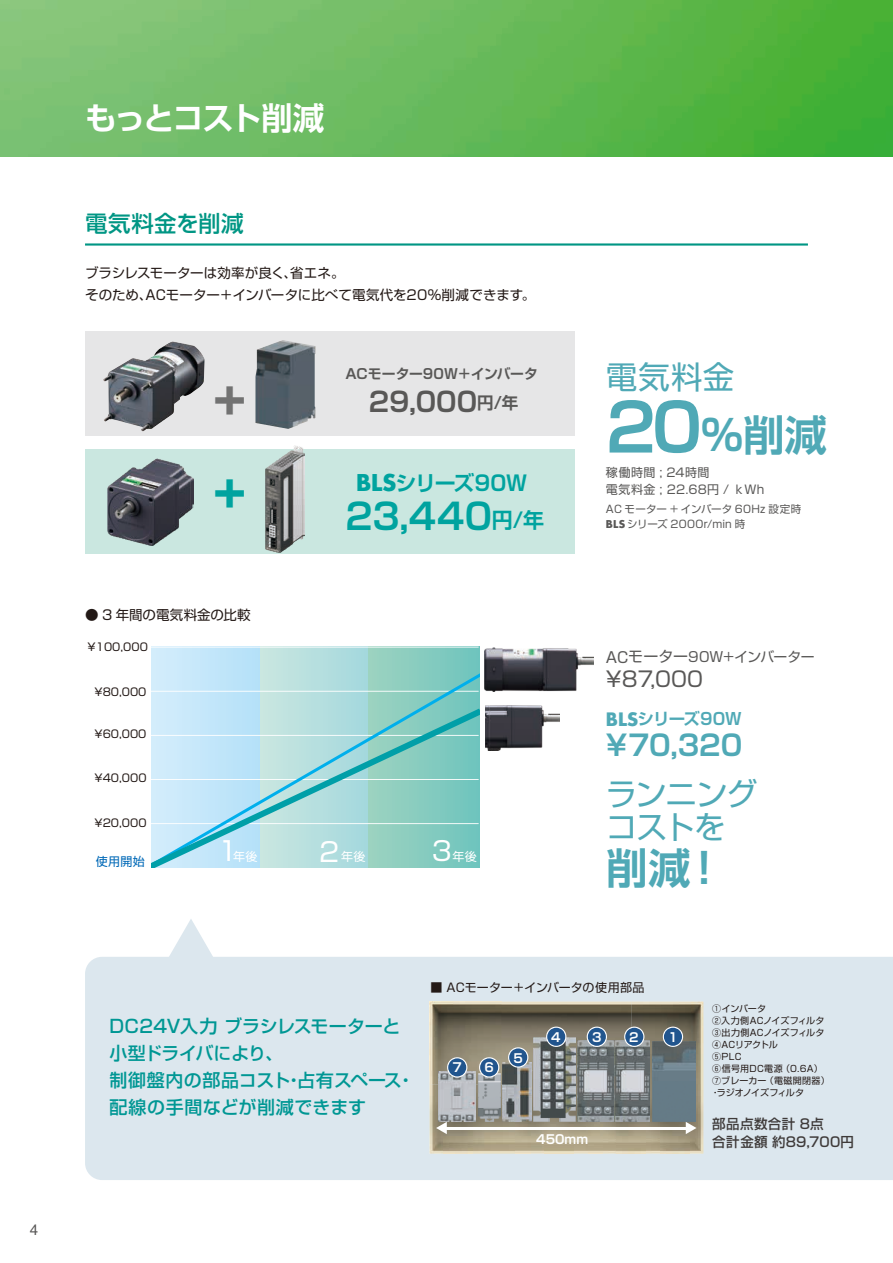
<style>
.page{position:relative;width:893px;height:1263px;background:#fff}
.page>*{position:absolute;margin:0;border:0;box-sizing:border-box;transform-origin:0 0}
.t1{font:700 42px "Shin Go Pr 5 De";color:#50a9b6}
.t2{font:900 42px "Shin Go Pr 5";color:#727272}
.t3{font:900 42px "Shin Go Pr 5";color:#00a39f}
.t4{font:700 36px "Shin Go Pr 5 De";color:#00a39f}
.t5{font:31.5px/33px "Shin Go Pr 5";letter-spacing:-.03em;color:#50a9b6}
.t6{font:700 31.5px "Shin Go Pr 5 De";letter-spacing:-.065em;color:#fff}
.t7{font:700 28.5px "Shin Go Pr 5 De";color:#50a9b6}
.t8{font:700 27px "Shin Go Pr 5 De";color:#595857}
.t9{font:500 22.5px "Shin Go Pr 5";letter-spacing:.01em;color:#009684}
.t10{font:700 21px "Shin Go Pr 5 De";letter-spacing:-.03em;color:#00a39f}
.t11{font:21px "Shin Go Pr 5";color:#595857}
.t12{font:500 18px/27px "Shin Go Pr 5";letter-spacing:.005em;color:#009794}
.t13{font:700 16.5px "Shin Go Pr 5 De";letter-spacing:-.025em;color:#50a9b6}
.t14{font:15px "Helvetica LT Std";color:#595857}
.t15{font:13.8px "Shin Go Pr 5";letter-spacing:-.03em;color:#595857}
.t16{font:700 13.8px "Shin Go Pr 5 De";letter-spacing:-.005em;color:#595857}
.t17{font:13.5px/22.5px "Shin Go Pr 5";color:#231916}
.t18{font:500 13.5px/18px "Shin Go Pr 5";letter-spacing:.025em;color:#3f3b3a}
.t19{font:12.45px "Shin Go Pr 5 De Bold 90 pv RKSJ H";color:#fff}
.t20{font:12px/16.5px "Shin Go Pr 5";letter-spacing:.03em;color:#595857}
.t21{font:12px "Shin Go Pr 5";letter-spacing:.01em;color:#231916}
.t22{font:12px "Shin Go Pr 5 Regular 90 pv RKSJ H";color:#fff}
.t23{font:12px "Shin Go Pr 5";color:#0069b7}
.t24{font:10.8px "Shin Go Pr 5 Regular 90 pv RKSJ H";color:#231916}
.t25{font:10.5px/15px "Shin Go Pr 5";letter-spacing:.025em;color:#595857}
.t26{font:9px/12px "Shin Go Pr 5";letter-spacing:.015em;color:#231916}
.s1{font-size:16.5px}
.s2{font-size:66px}
.s3{font-family:"Futura Std";font-size:22.5px}
.s4{font-size:21px}
.s5{font-family:"Futura Std";font-weight:700}
.s6{font-size:26.4px}
.s7{font-size:15px}
.s8{font-family:"Futura Std";font-size:18px}
</style>
<div class="page">
<div style="left:85px;top:450px;width:489px;height:104px;background:#cae7e0"></div>
<div style="left:85px;top:332px;width:489px;height:104px;background:#e6e6e7"></div>
<img style="left:0;top:0;width:893px;height:156px">
<img style="left:103px;top:342px;width:102px;height:89px">
<img style="left:255px;top:340px;width:28px;height:88px">
<img style="left:107px;top:458px;width:87px;height:87px">
<img style="left:266px;top:445px;width:38px;height:108px">
<div style="left:152px;top:647px;width:109px;height:220px;background:linear-gradient(to right,#d4edfb,#b4e0f8)"></div>
<div style="left:261px;top:647px;width:108px;height:220px;background:linear-gradient(to right,#cae6e0,#a4d8dd)"></div>
<div style="left:369px;top:647px;width:110px;height:220px;background:linear-gradient(to right,#9dd3c0,#6fc4be)"></div>
<hr style="left:96px;top:647px;width:383px;height:1px;background:#fff">
<svg style="left:152px;top:672px;width:327px;height:37px;background:#aadbde"></svg>
<svg style="left:152px;top:709px;width:327px;height:158px;background:#a2d8db"></svg>
<img style="left:485px;top:648px;width:109px;height:43px">
<img style="left:486px;top:705px;width:74px;height:46px">
<div style="left:85px;top:957px;width:808px;height:223px;background:#dce7ee"></div>
<img style="left:429px;top:1001px;width:73px;height:83px">
<img style="left:501px;top:1001px;width:202px;height:42px">
<img style="left:501px;top:1043px;width:33px;height:28px">
<img style="left:574px;top:1043px;width:14px;height:111px">
<img style="left:603px;top:1121px;width:14px;height:33px">
<img style="left:646px;top:1043px;width:14px;height:111px">
<img style="left:689px;top:1043px;width:14px;height:111px">
<img style="left:530px;top:1071px;width:15px;height:83px">
<img style="left:429px;top:1084px;width:15px;height:70px">
<img style="left:473px;top:1084px;width:43px;height:70px">
<img style="left:444px;top:1121px;width:29px;height:33px">
<img style="left:516px;top:1121px;width:14px;height:33px">
<img style="left:545px;top:1121px;width:29px;height:33px">
<img style="left:588px;top:1121px;width:15px;height:33px">
<img style="left:617px;top:1121px;width:29px;height:33px">
<img style="left:660px;top:1121px;width:29px;height:33px">
<img style="left:502px;top:1062px;width:30px;height:59px">
<img style="left:478px;top:1071px;width:22px;height:50px">
<img style="left:439px;top:1071px;width:37px;height:50px">
<img style="left:577px;top:1040px;width:73px;height:81px">
<img style="left:653px;top:1042px;width:42px;height:79px">
<img style="left:534px;top:1037px;width:41px;height:84px">
<svg style="left:663px;top:1026px;width:20px;height:21px"></svg>
<svg style="left:587px;top:1026px;width:20px;height:21px"></svg>
<svg style="left:624px;top:1026px;width:20px;height:21px"></svg>
<svg style="left:546px;top:1026px;width:20px;height:21px"></svg>
<svg style="left:508px;top:1047px;width:20px;height:20px"></svg>
<svg style="left:479px;top:1057px;width:20px;height:20px"></svg>
<svg style="left:447px;top:1057px;width:20px;height:20px"></svg>
<hr style="left:446px;top:1127px;width:240px;height:2px;background:#fff">
<svg style="left:686px;top:1122px;width:10px;height:12px"></svg>
<svg style="left:436px;top:1122px;width:11px;height:12px"></svg>
<svg style="left:163px;top:919px;width:56px;height:48px"></svg>
<hr style="left:85px;top:243px;width:723px;height:3px;background:#009684">
<h3 class="t14" style="left:30px;top:1221px;width:10px">4</h3>
<h3 class="t6" style="left:85px;top:92px;width:241px">もっとコスト削減</h3>
<h3 class="t9" style="left:85px;top:205px;width:160px">電気料金を削減</h3>
<h3 class="t17" style="left:85px;top:260px;width:452px">ブラシレスモーターは効率が良く、省エネ。<br>そのため、ACモーター＋インバータに比べて電気代を20%削減できます。</h3>
<h1 class="t2" style="left:214px;top:367px;width:33px">+</h1>
<h3 class="t16" style="left:345px;top:362px;width:194px">ACモーター90W＋インバータ</h3>
<h3 class="t8" style="left:369px;top:379px;width:151px">29,000<span class="s1">円/年</span></h3>
<h3 class="t5" style="left:606px;top:358px;width:130px">電気料金</h3>
<h1 class="t1" style="left:606px;top:400px;width:222px"><span class="s2">20</span>％削減</h1>
<h1 class="t3" style="left:214px;top:461px;width:33px">+</h1>
<h3 class="t20" style="left:606px;top:463px;width:172px">稼働時間 ; 24時間<br>電気料金 ; 22.68円 / ｋWh　</h3>
<h3 class="t10" style="left:356px;top:466px;width:173px"><span class="s3">BLS</span>シリーズ90W</h3>
<h2 class="t4" style="left:345px;top:487px;width:200px">23,440<span class="s4">円/年</span></h2>
<p class="t25" style="left:606px;top:501px;width:197px">AC モーター + インバータ 60Hz 設定時<br><span class="s5">BLS</span> シリーズ 2000r/min 時</p>
<h3 class="t17" style="left:85px;top:602px;width:167px">● 3 年間の電気料金の比較</h3>
<p class="t24" style="left:88px;top:638px;width:62px">¥100,000</p>
<p class="t24" style="left:94px;top:683px;width:54px">¥80,000</p>
<p class="t24" style="left:94px;top:725px;width:54px">¥60,000</p>
<p class="t24" style="left:94px;top:769px;width:54px">¥40,000</p>
<p class="t24" style="left:94px;top:814px;width:54px">¥20,000</p>
<h3 class="t23" style="left:96px;top:851px;width:51px">使用開始</h3>
<h3 class="t22" style="left:218px;top:847px;width:41px"><span class="s6">1</span>年後</h3>
<h3 class="t22" style="left:319px;top:846px;width:48px"><span class="s6">2</span>年後</h3>
<h3 class="t22" style="left:432px;top:846px;width:47px"><span class="s6">3</span>年後</h3>
<h3 class="t15" style="left:606px;top:645px;width:210px"><span class="s7">ACモーター</span>90W+インバーター</h3>
<h3 class="t11" style="left:606px;top:662px;width:99px">¥87,000</h3>
<h3 class="t13" style="left:606px;top:705px;width:137px"><span class="s8">BLS</span>シリーズ90W</h3>
<h3 class="t7" style="left:606px;top:721px;width:138px">¥70,320</h3>
<h3 class="t5" style="left:606px;top:774px;width:153px">ランニングコストを</h3>
<h1 class="t1" style="left:606px;top:834px;width:121px">削減！</h1>
<h3 class="t12" style="left:109px;top:1011px;width:307px">DC24V入力 ブラシレスモーターと小型ドライバにより、<br>制御盤内の部品コスト・占有スペース・配線の手間などが削減できます</h3>
<h3 class="t21" style="left:431px;top:977px;width:215px">■ ACモーター＋インバータの使用部品</h3>
<h3 class="t19" style="left:452px;top:1057px;width:11px">7</h3>
<h3 class="t19" style="left:484px;top:1057px;width:11px">6</h3>
<h3 class="t19" style="left:513px;top:1048px;width:11px">5</h3>
<h3 class="t19" style="left:551px;top:1027px;width:11px">4</h3>
<h3 class="t19" style="left:592px;top:1027px;width:11px">3</h3>
<h3 class="t19" style="left:629px;top:1027px;width:11px">2</h3>
<h3 class="t19" style="left:668px;top:1027px;width:11px">1</h3>
<h3 class="t19" style="left:536px;top:1129px;width:53px">450mm</h3>
<p class="t26" style="left:711px;top:1001px;width:121px">①インバータ<br>②入力側ACノイズフィルタ<br>③出力側ACノイズフィルタ<br>④ACリアクトル<br>⑤PLC<br>⑥信号用DC電源 （0.6A）<br>⑦ブレーカー （電磁開閉器）・ラジオノイズフィルタ</p>
<h3 class="t18" style="left:712px;top:1114px;width:143px">部品点数合計 8点<br>合計金額 約89,700円</h3>
</div>
